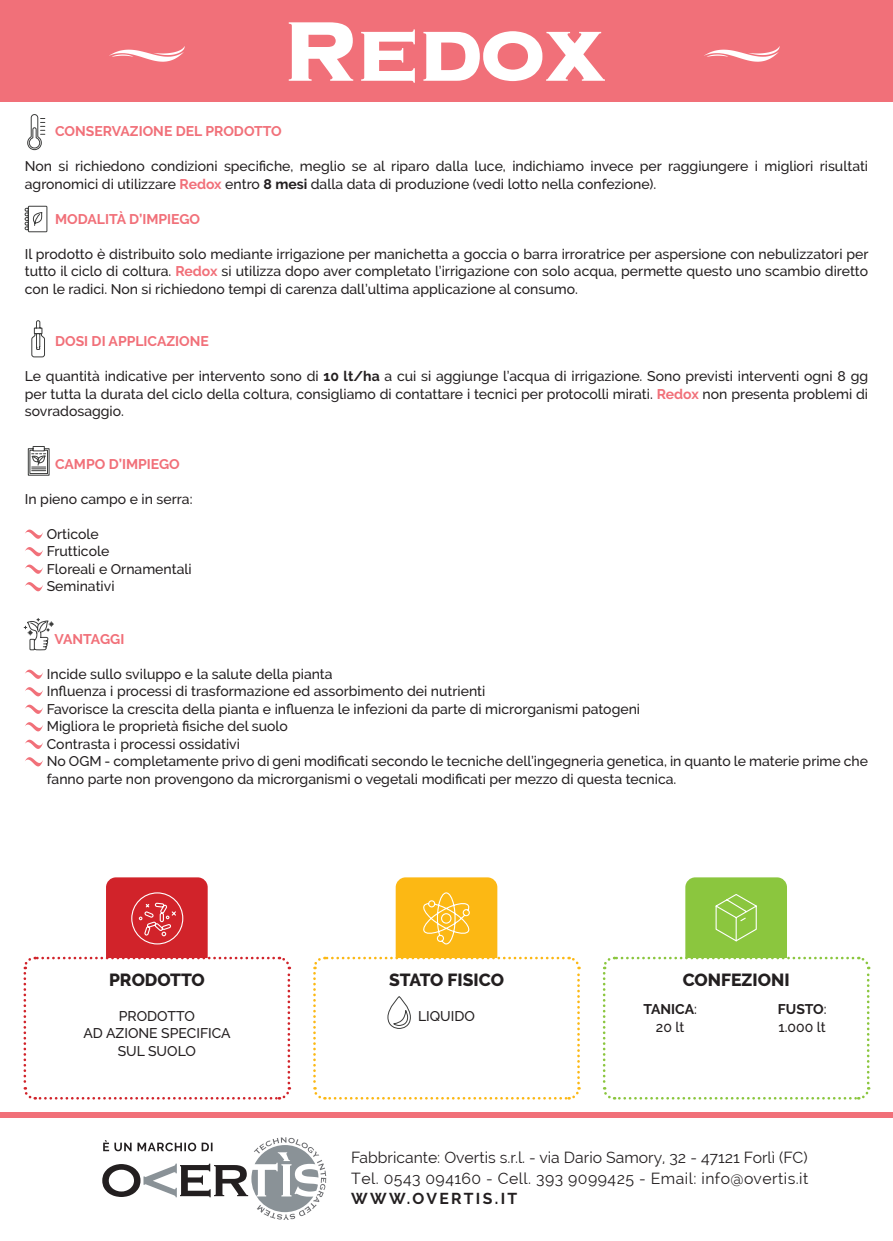
<style>
.page{position:relative;width:893px;height:1241px;background:#fff}
.page>*{position:absolute;margin:0;border:0;box-sizing:border-box;transform-origin:0 0}
.t1{font:700 110.95px "Copperplate";letter-spacing:-.05em;color:#fff}
.t2{font:800 17.5px "Raleway";color:#231f20}
.t3{font:15.75px/20.3px "Raleway";color:#231f20}
.t4{font:700 15.75px "Raleway";letter-spacing:.15em;color:#231f20}
.t5{font:500 14px/17.5px "Raleway";color:#231f20}
.t6{font:700 14px "Raleway";color:#f17079}
.t7{font:700 14px/17.5px "Raleway";color:#231f20;text-align:center}
.s1{font-weight:700;color:#f17079}
.s2{font-weight:700}
.s3{font-weight:500}
</style>
<div class="page">
<div style="left:0;top:1112px;width:893px;height:5px;background:#f17079"></div>
<svg style="left:102px;top:1137px;width:224px;height:82px"></svg>
<div style="left:0;top:0;width:893px;height:102px;background:#f17079"></div>
<svg style="left:704px;top:46px;width:76px;height:16px"></svg>
<svg style="left:109px;top:46px;width:76px;height:16px"></svg>
<div style="left:106px;top:877px;width:102px;height:92px;background:#d1232a;border-radius:10px"></div>
<div style="left:396px;top:877px;width:101px;height:92px;background:#fcb814;border-radius:10px"></div>
<div style="left:685px;top:877px;width:102px;height:92px;background:#8bc63e;border-radius:10px"></div>
<svg style="left:25px;top:529px;width:18px;height:9px"></svg>
<svg style="left:25px;top:547px;width:18px;height:9px"></svg>
<svg style="left:25px;top:564px;width:18px;height:9px"></svg>
<svg style="left:25px;top:582px;width:18px;height:9px"></svg>
<svg style="left:25px;top:669px;width:18px;height:9px"></svg>
<svg style="left:25px;top:687px;width:18px;height:9px"></svg>
<svg style="left:25px;top:704px;width:18px;height:9px"></svg>
<svg style="left:25px;top:722px;width:18px;height:9px"></svg>
<svg style="left:25px;top:739px;width:18px;height:9px"></svg>
<svg style="left:25px;top:757px;width:18px;height:9px"></svg>
<svg style="left:23px;top:955px;width:269px;height:145px"></svg>
<svg style="left:602px;top:955px;width:269px;height:145px"></svg>
<svg style="left:715px;top:894px;width:42px;height:47px"></svg>
<svg style="left:423px;top:892px;width:47px;height:52px"></svg>
<svg style="left:313px;top:955px;width:268px;height:145px"></svg>
<svg style="left:131px;top:892px;width:53px;height:52px"></svg>
<svg style="left:31px;top:320px;width:14px;height:37px"></svg>
<svg style="left:28px;top:446px;width:22px;height:30px"></svg>
<svg style="left:23px;top:618px;width:31px;height:32px"></svg>
<svg style="left:27px;top:114px;width:19px;height:36px"></svg>
<svg style="left:25px;top:206px;width:22px;height:26px"></svg>
<h1 class="t1" style="left:280px;top:-22px;width:331px">Redox</h1>
<p class="t6" style="left:55px;top:123px;width:228px">CONSERVAZIONE DEL PRODOTTO</p>
<p class="t5" style="left:25px;top:157px;width:845px">Non si richiedono condizioni specifiche, meglio se al riparo dalla luce, indichiamo invece per raggiungere i migliori risultati agronomici di utilizzare <span class="s1">Redox</span> entro <span class="s2">8 mesi</span> dalla data di produzione (vedi lotto nella confezione).</p>
<p class="t6" style="left:55px;top:211px;width:147px">MODALITÀ D’IMPIEGO</p>
<p class="t5" style="left:25px;top:245px;width:845px;text-align:justify">Il prodotto è distribuito solo mediante irrigazione per manichetta a goccia o barra irroratrice per aspersione con nebulizzatori per tutto il ciclo di coltura. <span class="s1">Redox</span> si utilizza dopo aver completato l’irrigazione con solo acqua, permette questo uno scambio diretto con le radici. Non si richiedono tempi di carenza dall’ultima applicazione al consumo.</p>
<p class="t6" style="left:55px;top:333px;width:155px">DOSI DI APPLICAZIONE</p>
<p class="t5" style="left:25px;top:367px;width:845px;text-align:justify">Le quantità indicative per intervento sono di <span class="s2">10 lt/ha</span> a cui si aggiunge l’acqua di irrigazione. Sono previsti interventi ogni 8 gg per tutta la durata del ciclo della coltura, consigliamo di contattare i tecnici per protocolli mirati. <span class="s1">Redox</span> non presenta problemi di sovradosaggio.</p>
<p class="t6" style="left:55px;top:456px;width:126px">CAMPO D’IMPIEGO</p>
<p class="t5" style="left:25px;top:490px;width:169px">In pieno campo e in serra:</p>
<p class="t5" style="left:47px;top:525px;width:146px">Orticole<br>Frutticole<br>Floreali e Ornamentali<br>Seminativi</p>
<p class="t6" style="left:55px;top:631px;width:71px">VANTAGGI</p>
<p class="t5" style="left:47px;top:665px;width:823px">Incide sullo sviluppo e la salute della pianta<br>Influenza i processi di trasformazione ed assorbimento dei nutrienti<br>Favorisce la crescita della pianta e influenza le infezioni da parte di microrganismi patogeni<br>Migliora le proprietà fisiche del suolo<br>Contrasta i processi ossidativi<br>No OGM - completamente privo di geni modificati secondo le tecniche dell’ingegneria genetica, in quanto le materie prime che fanno parte non provengono da microrganismi o vegetali modificati per mezzo di questa tecnica.</p>
<p class="t2" style="left:109px;top:969px;width:97px">PRODOTTO</p>
<p class="t5" style="left:83px;top:1006px;width:149px;text-align:center">PRODOTTO<br>AD AZIONE SPECIFICA<br>SUL SUOLO</p>
<p class="t2" style="left:389px;top:969px;width:116px">STATO FISICO</p>
<p class="t5" style="left:418px;top:1006px;width:58px">LIQUIDO</p>
<p class="t2" style="left:683px;top:969px;width:108px">CONFEZIONI</p>
<p class="t7" style="left:643px;top:1000px;width:55px">TANICA<span class="s3">:<br>20 lt</span></p>
<p class="t5" style="left:778px;top:1000px;width:50px"><span class="s2">FUSTO</span>:<br>1.000 lt</p>
<p class="t3" style="left:351px;top:1147px;width:459px">Fabbricante: Overtis s.r.l. - via Dario Samory, 32 - 47121 Forlì (FC)<br>Tel. 0543 094160 - Cell. 393 9099425 - Email: info@overtis.it</p>
<p class="t4" style="left:351px;top:1189px;width:168px">WWW.OVERTIS.IT</p>
</div>
